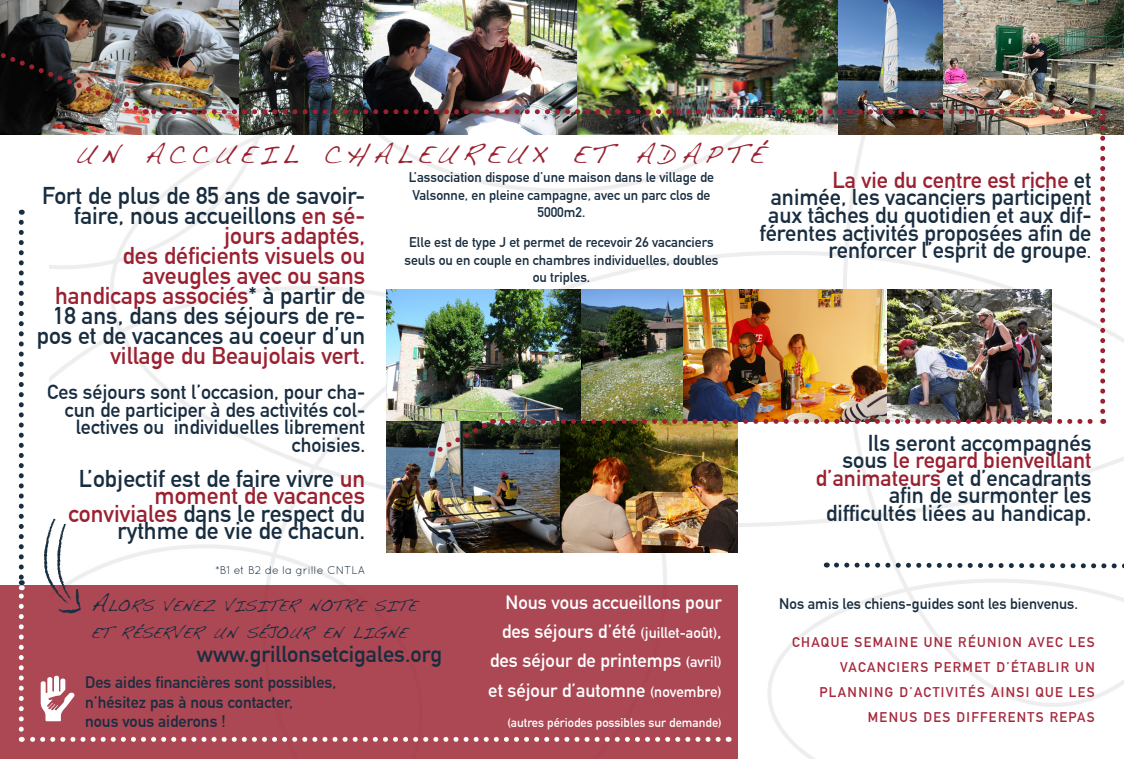
<style>
.page{position:relative;width:1124px;height:759px;background:#fff}
.page>*{position:absolute;margin:0;border:0;box-sizing:border-box;transform-origin:0 0}
.t1{font:25.88px "Handwriting Dakota";letter-spacing:.2em;color:#9b2131}
.Corps_de_texte_-_Ali{font:700 23.75px/20px "DIN Alternate";color:#182d40;text-align:right}
.Corps_de_texte_-_Ali-2{font:700 23.75px "DIN Alternate";color:#9b2131}
.Corps_de_texte_-_Ali-3{font:700 22.5px/17.5px "DIN Alternate";color:#182d40;text-align:right}
.Corps_de_texte_-_Ali-4{font:700 22.5px "DIN Alternate";color:#9b2131}
.Corps_de_texte_-_Ali-5{font:700 20px/17.5px "DIN Alternate";color:#182d40;text-align:right}
.Accroche_-_Aligner_à{font:700 18.75px "DIN Alternate";color:#fff}
.t2{font:700 16.25px "DIN Alternate";color:#182d40}
.t3{font:15.75px/27px "Handwriting Dakota";color:#182d40}
.Corps_de_texte_-_Ali-6{font:700 15px "DIN Alternate";color:#182d40}
.Corps_de_texte_-_Ali-7{font:700 13.75px/17.5px "DIN Alternate";color:#182d40;text-align:center}
.Accroche_-_Aligner_à-2{font:700 13.75px/25px "DIN Alternate";letter-spacing:.1em;color:#a5273c;text-align:right}
.Accroche_-_Aligner_à-3{font:700 12.5px "DIN Alternate";color:#fff}
.Corps_de_texte_-_Ali-8{font:11.25px "Quicksand";color:#182d40}
.s1{color:#9b2131}
.s2{font-size:22.5px}
.s3{font-size:15px}
.s4{color:#182d40}
.s5{font-size:18.75px}
</style>
<div class="page">
<img style="left:50px;top:135px;width:1073px;height:623px">
<img style="left:0;top:0;width:1123px;height:135px">
<div style="left:0;top:585px;width:737px;height:173px;background:#ac4754"></div>
<svg style="left:21px;top:736px;width:697px;height:5px"></svg>
<svg style="left:19px;top:222px;width:5px;height:507px"></svg>
<svg style="left:44px;top:518px;width:37px;height:95px"></svg>
<img style="left:386px;top:290px;width:665px;height:131px">
<img style="left:386px;top:421px;width:351px;height:131px">
<svg style="left:431px;top:417px;width:64px;height:39px;background:#6c6d62"></svg>
<img style="left:502px;top:418px;width:601px;height:5px">
<svg style="left:1099px;top:109px;width:5px;height:302px"></svg>
<img style="left:0;top:0;width:1092px;height:114px">
<svg style="left:41px;top:675px;width:33px;height:46px"></svg>
<svg style="left:826px;top:560px;width:298px;height:10px"></svg>
<p class="t1" style="left:75px;top:139px;width:689px">un accueil chaleureux et adapté</p>
<p class="Corps_de_texte_-_Ali" style="left:42px;top:184px;width:324px">Fort de plus de 85 ans de savoir&shy;faire, nous accueillons <span class="s1">en sé&shy;jours adaptés,</span></p>
<p class="Corps_de_texte_-_Ali-2" style="left:122px;top:237px;width:244px">des déficients visuels ou</p>
<p class="Corps_de_texte_-_Ali-2" style="left:142px;top:257px;width:224px">aveugles avec ou sans</p>
<p class="Corps_de_texte_-_Ali" style="left:37px;top:284px;width:330px"><span class="s1">handicaps associés</span>* à partir de<br>18 ans, dans des séjours de re&shy;pos et de vacances au coeur d’un <span class="s1">village du Beaujolais vert.</span></p>
<p class="Corps_de_texte_-_Ali-5" style="left:47px;top:382px;width:319px">Ces séjours sont l’occasion, pour cha&shy;cun de participer à des activités col&shy;lectives ou individuelles librement choisies.</p>
<p class="Corps_de_texte_-_Ali" style="left:79px;top:468px;width:288px;line-height:17.5px">L’objectif est de faire vivre <span class="s1">un moment de vacances</span></p>
<p class="Corps_de_texte_-_Ali" style="left:68px;top:503px;width:298px;line-height:17.5px"><span class="s1">conviviales</span> dans le respect du rythme de vie de chacun.</p>
<p class="Corps_de_texte_-_Ali-8" style="left:215px;top:563px;width:152px">*B1 et B2 de la grille CNTLA</p>
<p class="Corps_de_texte_-_Ali-7" style="left:409px;top:167px;width:307px">L’association dispose d’une maison dans le village de<br>Valsonne, en pleine campagne, avec un parc clos de<br>5000m2.</p>
<p class="Corps_de_texte_-_Ali-7" style="left:404px;top:232px;width:315px">Elle est de type J et permet de recevoir 26 vacanciers seuls ou en couple en chambres individuelles, doubles ou triples.</p>
<p class="t3" style="left:91px;top:592px;width:327px"><span class="s2">A</span>lors venez visiter notre site et réserver un séjour en ligne</p>
<p class="Corps_de_texte_-_Ali-3" style="left:197px;top:643px;width:247px">www.grillonsetcigales.org</p>
<p class="t2" style="left:85px;top:669px;width:252px">Des aides financières sont possibles,</p>
<p class="t2" style="left:85px;top:689px;width:209px">n’hésitez pas à nous contacter,</p>
<p class="t2" style="left:85px;top:708px;width:142px">nous vous aiderons !</p>
<p class="Accroche_-_Aligner_à" style="left:505px;top:588px;width:218px">Nous vous accueillons pour</p>
<p class="Accroche_-_Aligner_à" style="left:501px;top:616px;width:221px">des séjours d’été <span class="s3">(juillet-août)</span>,</p>
<p class="Accroche_-_Aligner_à" style="left:489px;top:645px;width:233px">des séjour de printemps <span class="s3">(avril)</span></p>
<p class="Accroche_-_Aligner_à" style="left:488px;top:675px;width:235px">et séjour d’automne <span class="s3">(novembre)</span></p>
<p class="Accroche_-_Aligner_à-3" style="left:507px;top:712px;width:216px">(autres périodes possibles sur demande)</p>
<p class="Corps_de_texte_-_Ali-4" style="left:832px;top:163px;width:260px">La vie du centre est riche <span class="s4">et</span></p>
<p class="Corps_de_texte_-_Ali-3" style="left:759px;top:187px;width:333px">animée, les vacanciers participent aux tâches du quotidien et aux dif&shy;férentes activités proposées afin de renforcer l’esprit de groupe<span class="s5">.</span></p>
<p class="Corps_de_texte_-_Ali-3" style="left:867px;top:432px;width:225px">Ils seront accompagnés</p>
<p class="Corps_de_texte_-_Ali-4" style="left:842px;top:443px;width:250px"><span class="s4">sous</span> le regard bienveillant</p>
<p class="Corps_de_texte_-_Ali-3" style="left:815px;top:467px;width:277px"><span class="s1">d’animateurs</span> et d’encadrants</p>
<p class="Corps_de_texte_-_Ali-3" style="left:888px;top:485px;width:204px">afin de surmonter les</p>
<p class="Corps_de_texte_-_Ali-3" style="left:825px;top:502px;width:267px">difficultés liées au handicap.</p>
<p class="Corps_de_texte_-_Ali-6" style="left:779px;top:592px;width:300px">Nos amis les chiens-guides sont les bienvenus.</p>
<p class="Accroche_-_Aligner_à-2" style="left:792px;top:628px;width:304px">CHAQUE SEMAINE UNE RÉUNION AVEC LES</p>
<p class="Accroche_-_Aligner_à-2" style="left:840px;top:653px;width:256px">VACANCIERS PERMET D’ÉTABLIR UN</p>
<p class="Accroche_-_Aligner_à-2" style="left:819px;top:678px;width:277px">PLANNING D’ACTIVITÉS AINSI QUE LES<br>MENUS DES DIFFERENTS REPAS</p>
</div>
